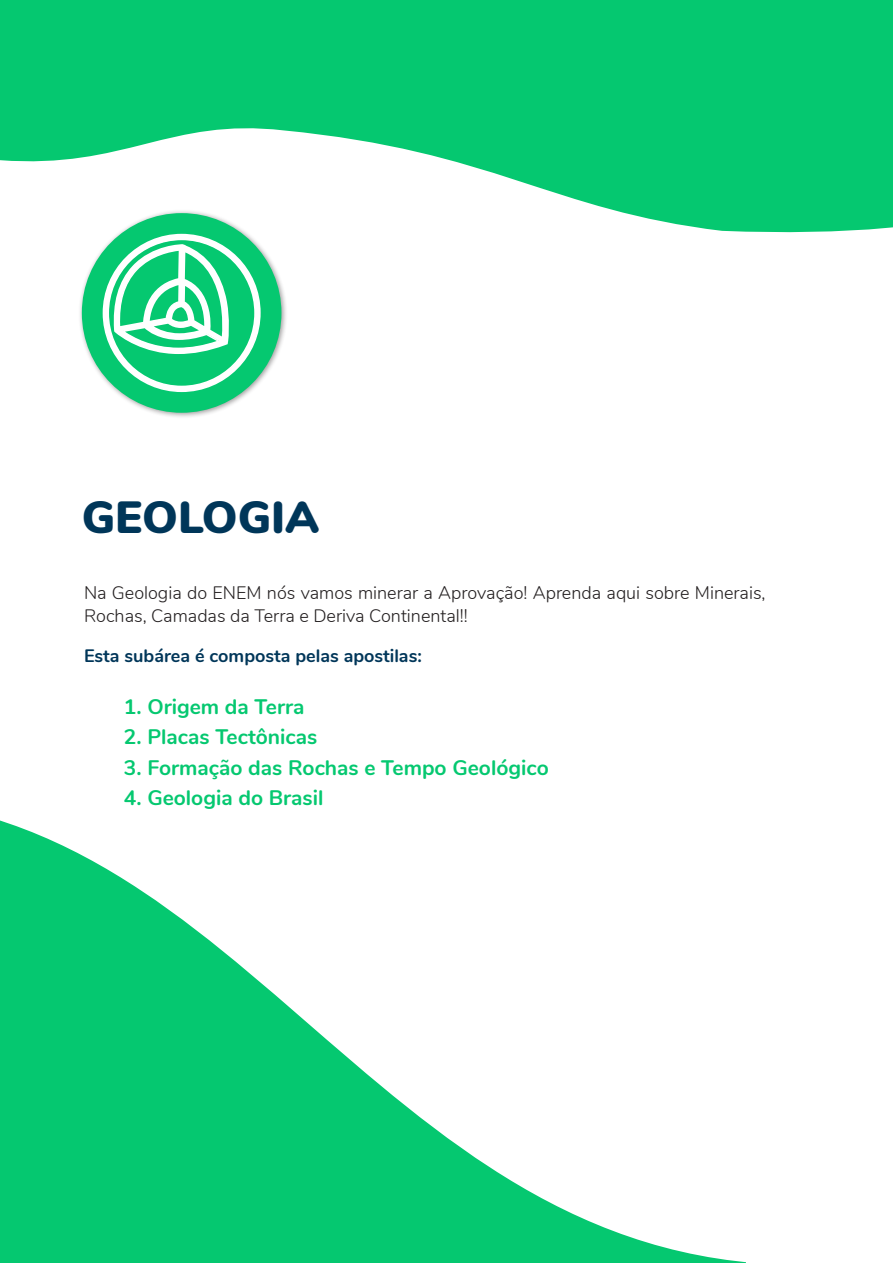
<style>
.page{position:relative;width:893px;height:1263px;background:#fff}
.page>*{position:absolute;margin:0;border:0;box-sizing:border-box;transform-origin:0 0}
.t1{font:900 45px "Nunito";color:#003659}
.t2{font:700 21px "Nunito";color:#05c870}
.t3{font:300 18px/22.5px "Nunito";color:#231f20}
.t4{font:700 18px "Nunito";color:#003659}
</style>
<div class="page">
<svg style="left:0;top:820px;width:746px;height:443px"></svg>
<svg style="left:0;top:0;width:893px;height:232px;fill:#05c870"></svg>
<div style="left:78px;top:209px;width:210px;height:210px;background:#231f20;opacity:.43"></div>
<div style="left:82px;top:213px;width:199px;height:200px;background:#05c870;border-radius:50%"></div>
<svg style="left:103px;top:234px;width:158px;height:158px"></svg>
<h1 class="t1" style="left:82px;top:484px;width:239px">GEOLOGIA</h1>
<p class="t3" style="left:84px;top:581px;width:683px">Na Geologia do ENEM nós vamos minerar a Aprovação! Aprenda aqui sobre Minerais,<br>Rochas, Camadas da Terra e Deriva Continental!!</p>
<p class="t4" style="left:84px;top:643px;width:339px">Esta subárea é composta pelas apostilas:</p>
<p class="t2" style="left:124px;top:691px;width:182px">1. Origem da Terra</p>
<p class="t2" style="left:124px;top:722px;width:195px">2. Placas Tectônicas</p>
<p class="t2" style="left:124px;top:752px;width:426px">3. Formação das Rochas e Tempo Geológico</p>
<p class="t2" style="left:124px;top:783px;width:201px">4. Geologia do Brasil</p>
</div>
